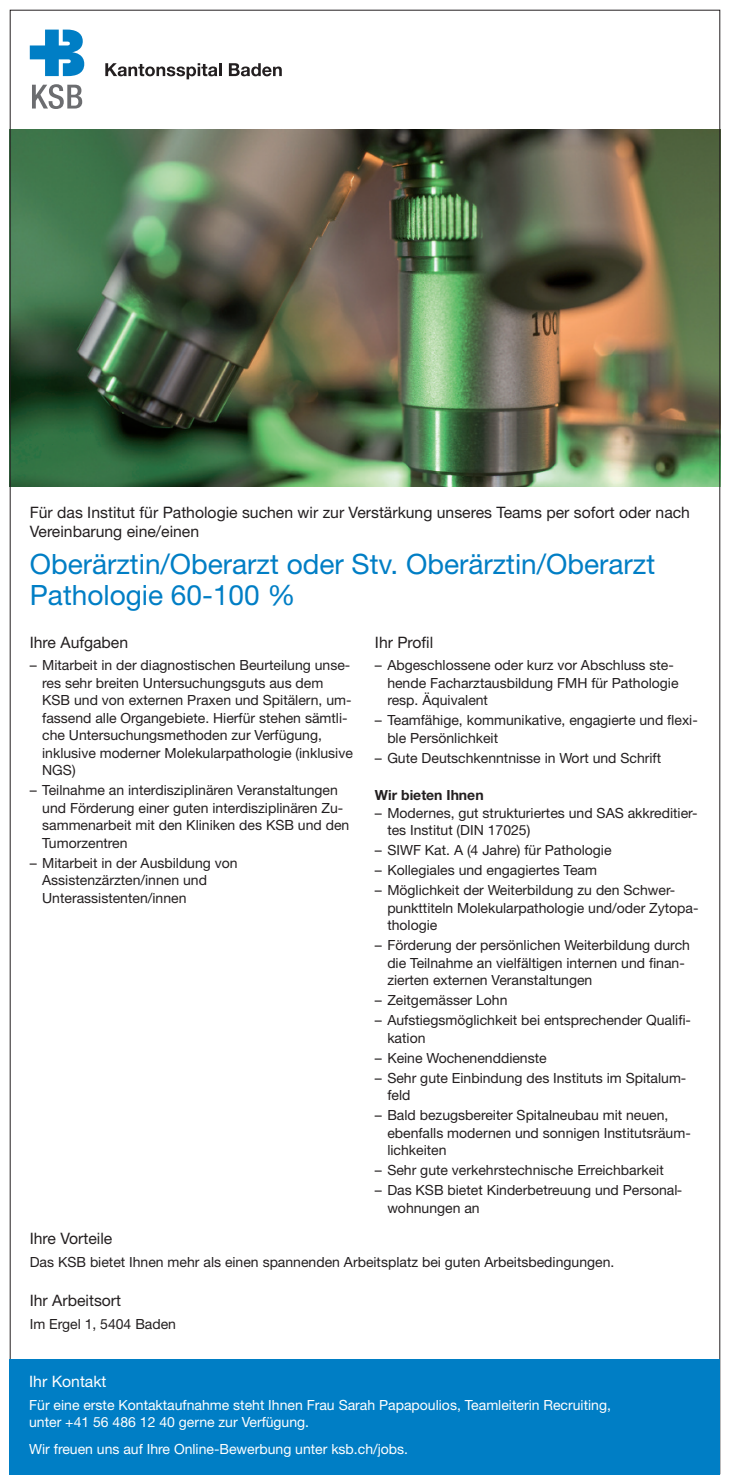
<style>
.page{position:relative;width:730px;height:1484px;background:#fff}
.page>*{position:absolute;margin:0;border:0;box-sizing:border-box;transform-origin:0 0}
.t1{font:28px/31.5px "Helvetica Neue LT Com";color:#007ec5}
.t2{font:15.75px/19.2px "Helvetica Neue LT Com";color:#231f20}
.t3{font:15.75px "Helvetica Neue LT Com";color:#fff}
.t4{font:14px/17.5px "Helvetica Neue LT Com";color:#231f20}
.t5{font:14px/17.5px "Helvetica Neue LT Com";color:#fff}
.t6{font:700 14px "Helvetica Neue LT Com";color:#231f20}
</style>
<div class="page">
<img style="left:12px;top:129px;width:705px;height:357px">
<svg style="left:30px;top:30px;width:54px;height:46px"></svg>
<svg style="left:32px;top:84px;width:50px;height:25px"></svg>
<svg style="left:105px;top:63px;width:116px;height:16px"></svg>
<svg style="left:229px;top:63px;width:52px;height:13px"></svg>
<div style="left:10px;top:1358px;width:709px;height:116px;background:#007ec5"></div>
<p class="t2" style="left:30px;top:502px;width:661px">Für das Institut für Pathologie suchen wir zur Verstärkung unseres Teams per sofort oder nach<br>Vereinbarung eine/einen</p>
<h1 class="t1" style="left:30px;top:547px;width:626px">Oberärztin/Oberarzt oder Stv. Oberärztin/Oberarzt<br>Pathologie 60-100 %</h1>
<p class="t2" style="left:30px;top:632px;width:100px">Ihre Aufgaben</p>
<p class="t4" style="left:42px;top:656px;width:312px;text-indent:-12px">– Mitarbeit in der diagnostischen Beurteilung unse&shy;res sehr breiten Untersuchungsguts aus dem KSB und von externen Praxen und Spitälern, um&shy;fassend alle Organgebiete. Hierfür stehen sämtli&shy;che Untersuchungsmethoden zur Verfügung, inklusive moderner Molekularpathologie (inklusive NGS)</p>
<p class="t4" style="left:42px;top:781px;width:308px;text-indent:-12px">– Teilnahme an interdisziplinären Veranstaltungen und Förderung einer guten interdisziplinären Zu&shy;sammenarbeit mit den Kliniken des KSB und den Tumorzentren</p>
<p class="t4" style="left:42px;top:853px;width:197px;text-indent:-12px">– Mitarbeit in der Ausbildung von<br>Assistenzärzten/innen und<br>Unterassistenten/innen</p>
<p class="t2" style="left:375px;top:632px;width:60px">Ihr Profil</p>
<p class="t4" style="left:387px;top:656px;width:292px;text-indent:-12px">– Abgeschlossene oder kurz vor Abschluss ste&shy;hende Facharztausbildung FMH für Pathologie resp. Äquivalent</p>
<p class="t4" style="left:387px;top:711px;width:312px;text-indent:-12px">– Teamfähige, kommunikative, engagierte und flexi&shy;ble Persönlichkeit</p>
<p class="t4" style="left:375px;top:748px;width:287px">– Gute Deutschkenntnisse in Wort und Schrift</p>
<p class="t6" style="left:375px;top:786px;width:110px">Wir bieten Ihnen</p>
<p class="t4" style="left:387px;top:803px;width:311px;text-indent:-12px">– Modernes, gut strukturiertes und SAS akkreditier&shy;tes Institut (DIN 17025)</p>
<p class="t4" style="left:375px;top:841px;width:238px">– SIWF Kat. A (4 Jahre) für Pathologie</p>
<p class="t4" style="left:375px;top:861px;width:223px">– Kollegiales und engagiertes Team</p>
<p class="t4" style="left:387px;top:881px;width:312px;text-indent:-12px">– Möglichkeit der Weiterbildung zu den Schwer&shy;punkttiteln Molekularpathologie und/oder Zytopa&shy;thologie</p>
<p class="t4" style="left:387px;top:936px;width:304px;text-indent:-12px">– Förderung der persönlichen Weiterbildung durch die Teilnahme an vielfältigen internen und finan&shy;zierten externen Veranstaltungen</p>
<p class="t4" style="left:375px;top:991px;width:134px">– Zeitgemässer Lohn</p>
<p class="t4" style="left:387px;top:1011px;width:305px;text-indent:-12px">– Aufstiegsmöglichkeit bei entsprechender Qualifi&shy;kation</p>
<p class="t4" style="left:375px;top:1048px;width:173px">– Keine Wochenenddienste</p>
<p class="t4" style="left:387px;top:1068px;width:300px;text-indent:-12px">– Sehr gute Einbindung des Instituts im Spitalum&shy;feld</p>
<p class="t4" style="left:387px;top:1106px;width:305px;text-indent:-12px">– Bald bezugsbereiter Spitalneubau mit neuen, ebenfalls modernen und sonnigen Institutsräum&shy;lichkeiten</p>
<p class="t4" style="left:375px;top:1160px;width:290px">– Sehr gute verkehrstechnische Erreichbarkeit</p>
<p class="t4" style="left:387px;top:1180px;width:296px;text-indent:-12px">– Das KSB bietet Kinderbetreuung und Personal&shy;wohnungen an</p>
<p class="t2" style="left:30px;top:1228px;width:84px">Ihre Vorteile</p>
<p class="t4" style="left:30px;top:1252px;width:585px">Das KSB bietet Ihnen mehr als einen spannenden Arbeitsplatz bei guten Arbeitsbedingungen.</p>
<p class="t2" style="left:30px;top:1290px;width:93px">Ihr Arbeitsort</p>
<p class="t4" style="left:30px;top:1314px;width:148px">Im Ergel 1, 5404 Baden</p>
<p class="t3" style="left:29px;top:1371px;width:79px">Ihr Kontakt</p>
<p class="t5" style="left:29px;top:1395px;width:583px">Für eine erste Kontaktaufnahme steht Ihnen Frau Sarah Papapoulios, Teamleiterin Recruiting, unter +41 56 486 12 40 gerne zur Verfügung.</p>
<p class="t5" style="left:29px;top:1439px;width:380px">Wir freuen uns auf Ihre Online-Bewerbung unter ksb.ch/jobs.</p>
</div>
